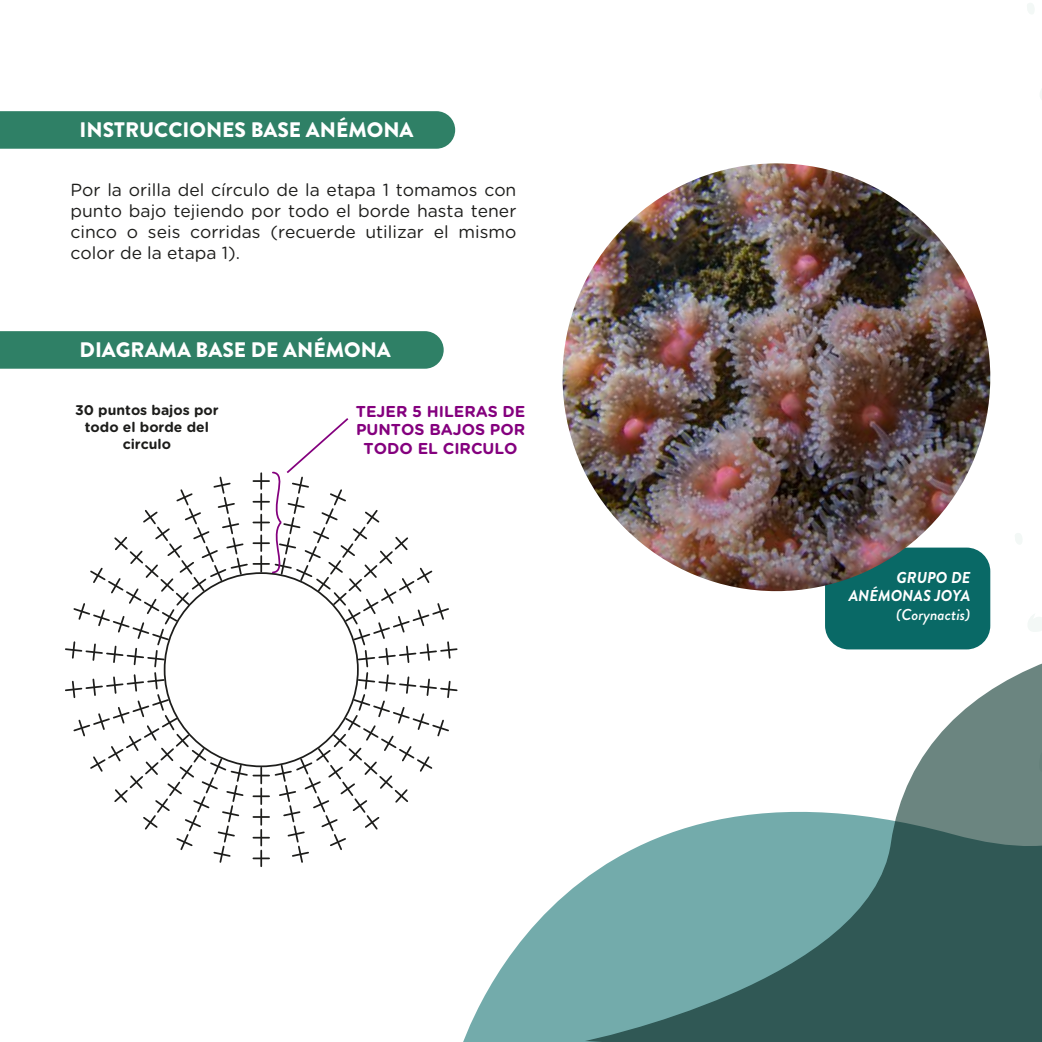
<style>
.page{position:relative;width:1042px;height:1042px;background:#fff}
.page>*{position:absolute;margin:0;border:0;box-sizing:border-box;transform-origin:0 0}
.t1{font:900 21px "Brandon Grotesque";color:#fff}
.t2{font:17.5px/21px "Gotham Rounded";color:#1d1d1b;text-align:justify}
.t3{font:700 15.75px/18.9px "Gotham Rounded";color:#84007e;text-align:center}
.t4{font:italic 700 15.75px/18.9px "Brandon Grotesque";color:#fff;text-align:right}
.t5{font:italic 500 15.75px "Brandon Grotesque";color:#fff}
.t6{font:700 14px/16.8px "Gotham Rounded";color:#1d1d1b;text-align:center}
</style>
<div class="page">
<hr style="left:1041px;top:0;width:1px;height:1042px;background:#096966">
<svg style="left:1040px;top:83px;width:2px;height:19px"></svg>
<svg style="left:1027px;top:3px;width:7px;height:11px"></svg>
<svg style="left:463px;top:879px;width:122px;height:163px;fill:#73abab"></svg>
<svg style="left:585px;top:322px;width:457px;height:720px"></svg>
<div style="left:825px;top:547px;width:165px;height:102px;background:#096966;border-radius:24px"></div>
<img style="left:562px;top:163px;width:449px;height:449px">
<svg style="left:65px;top:418px;width:393px;height:448px"></svg>
<div style="left:0;top:331px;width:444px;height:38px;background:#2f8066"></div>
<div style="left:0;top:111px;width:455px;height:38px;background:#2f8066"></div>
<p class="t1" style="left:80px;top:115px;width:335px">INSTRUCCIONES BASE ANÉMONA</p>
<p class="t2" style="left:70px;top:178px;width:447px">Por la orilla del círculo de la etapa 1 tomamos con punto bajo tejiendo por todo el borde hasta tener cinco o seis corridas (recuerde utilizar el mismo color de la etapa 1).</p>
<p class="t1" style="left:80px;top:335px;width:313px">DIAGRAMA BASE DE ANÉMONA</p>
<p class="t6" style="left:75px;top:401px;width:145px">30 puntos bajos por todo el borde del circulo</p>
<p class="t3" style="left:356px;top:401px;width:171px">TEJER 5 HILERAS DE<br>PUNTOS BAJOS POR<br>TODO EL CIRCULO</p>
<p class="t4" style="left:848px;top:568px;width:123px">GRUPO DE<br>ANÉMONAS JOYA</p>
<p class="t5" style="left:896px;top:604px;width:76px">(Corynactis)</p>
</div>
